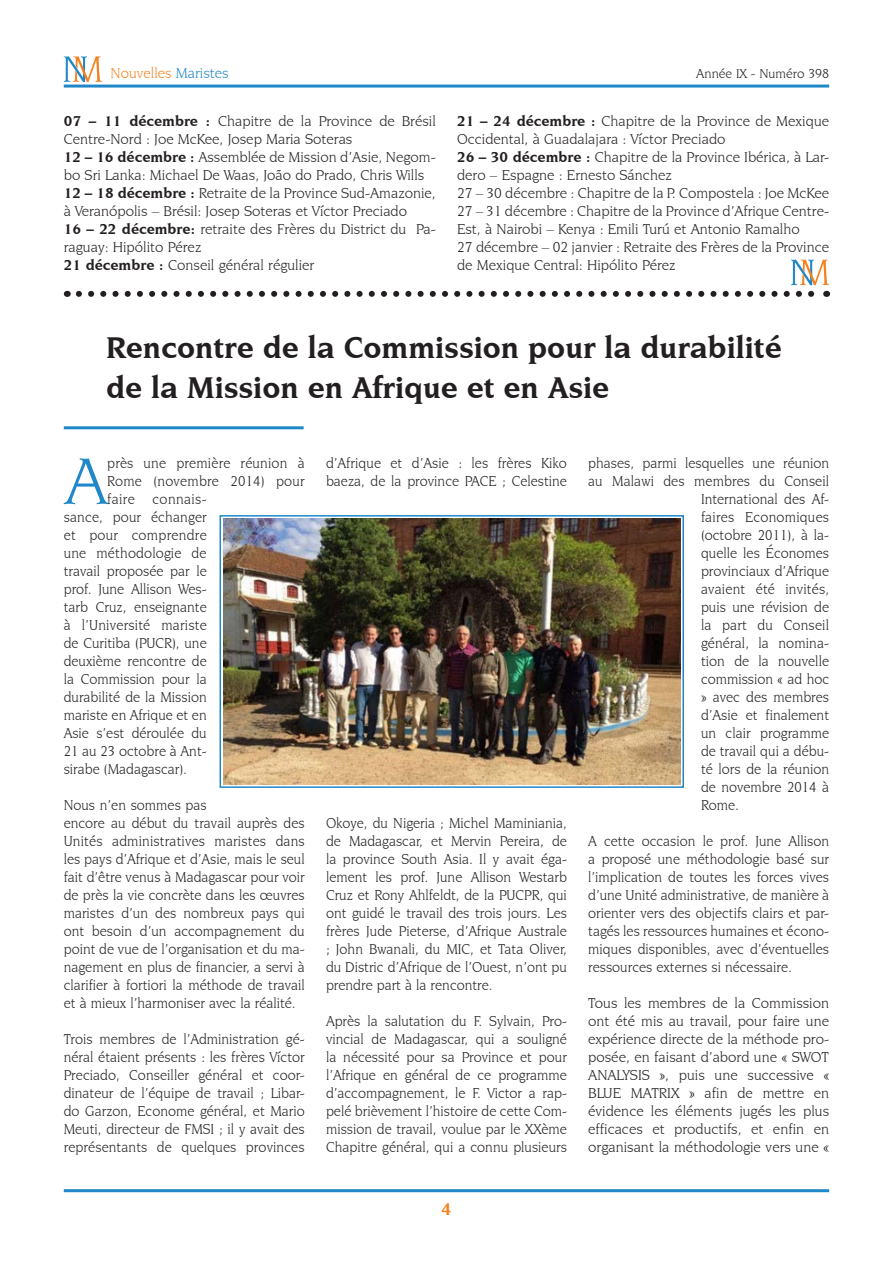
<style>
.page{position:relative;width:893px;height:1263px;background:#fff}
.page>*{position:absolute;margin:0;border:0;box-sizing:border-box;transform-origin:0 0}
.paragrafo4ComMaiuscu{font:70.2px "Novarese IT Cby BT";color:#2088c9}
.Sottotitolo{font:700 31.5px "Novarese IT Cby BT";color:#231f20}
.Normale{font:700 18px "Novarese IT Cby BT";color:#f58220}
.paragrafo4{font:15px/18px "Novarese IT Cby BT";color:#231f20;text-align:justify;scale:.96 1}
.paragrafoSemDopo{font:15px/18px "Novarese IT Cby BT";color:#231f20}
.paragrafo4ComMaiuscu-2{font:15px "Novarese IT Cby BT";color:#231f20;scale:.96 1}
.Normale-2{font:15px "Novarese IT Cby BT";color:#f58220}
.paragrafo4ComMaiuscu-3{font:15px "Novarese IT Cby BT";letter-spacing:.02em;color:#231f20;scale:.96 1}
.paragrafo4ComMaiuscu-4{font:15px "Novarese IT Cby BT";letter-spacing:.025em;color:#231f20;scale:.96 1}
.Normale-3{font:13.5px "Novarese IT Cby BT";color:#231f20}
.s1{color:#2088c9}
.s2{font-weight:700}
</style>
<div class="page">
<hr style="left:64px;top:85px;width:765px;height:3px;background:#2088c9">
<svg style="left:64px;top:56px;width:38px;height:26px"></svg>
<svg style="left:79px;top:291px;width:736px;height:6px"></svg>
<hr style="left:64px;top:1189px;width:765px;height:3px;background:#2088c9">
<svg style="left:791px;top:260px;width:38px;height:25px"></svg>
<hr style="left:64px;top:426px;width:240px;height:3px;background:#2088c9">
<img style="left:224px;top:518px;width:456px;height:266px">
<div style="left:220px;top:515px;width:464px;height:273px;border:2px solid #2088c9"></div>
<p class="Normale-2" style="left:111px;top:64px;width:120px">Nouvelles <span class="s1">Maristes</span></p>
<p class="Normale-3" style="left:696px;top:65px;width:134px">Année IX - Numéro 398</p>
<p class="paragrafoSemDopo" style="left:64px;top:112px;width:374px"><span class="s2">07 – 11 décembre :</span> Chapitre de la Province de Brésil<br>Centre-Nord : Joe McKee, Josep Maria Soteras</p>
<p class="paragrafoSemDopo" style="left:64px;top:148px;width:374px"><span class="s2">12 – 16 décembre :</span> Assemblée de Mission d’Asie, Negom&shy;bo Sri Lanka: Michael De Waas, João do Prado, Chris Wills</p>
<p class="paragrafoSemDopo" style="left:64px;top:184px;width:374px"><span class="s2">12 – 18 décembre :</span> Retraite de la Province Sud-Amazonie, à Veranópolis – Brésil: Josep Soteras et Víctor Preciado</p>
<p class="paragrafoSemDopo" style="left:64px;top:220px;width:374px"><span class="s2">16 – 22 décembre:</span> retraite des Frères du District du Pa&shy;raguay: Hipólito Pérez</p>
<p class="paragrafoSemDopo" style="left:64px;top:256px;width:252px"><span class="s2">21 décembre :</span> Conseil général régulier</p>
<p class="paragrafoSemDopo" style="left:457px;top:112px;width:374px"><span class="s2">21 – 24 décembre :</span> Chapitre de la Province de Mexique<br>Occidental, à Guadalajara : Víctor Preciado</p>
<p class="paragrafoSemDopo" style="left:457px;top:148px;width:374px"><span class="s2">26 – 30 décembre :</span> Chapitre de la Province Ibérica, à Lar&shy;dero – Espagne : Ernesto Sánchez</p>
<p class="paragrafoSemDopo" style="left:457px;top:184px;width:374px">27 – 30 décembre : Chapitre de la P. Compostela : Joe McKee</p>
<p class="paragrafoSemDopo" style="left:457px;top:202px;width:374px">27 – 31 décembre : Chapitre de la Province d’Afrique Centre-<br>Est, à Nairobi – Kenya : Emili Turú et Antonio Ramalho</p>
<p class="paragrafoSemDopo" style="left:457px;top:238px;width:374px">27 décembre – 02 janvier : Retraite des Frères de la Province de Mexique Central: Hipólito Pérez</p>
<p class="Sottotitolo" style="left:106px;top:328px;width:677px">Rencontre de la Commission pour la durabilité</p>
<p class="Sottotitolo" style="left:106px;top:368px;width:504px">de la Mission en Afrique et en Asie</p>
<p class="paragrafo4ComMaiuscu" style="left:65px;top:439px;width:44px">A</p>
<p class="paragrafo4ComMaiuscu-2" style="left:107px;top:454px;width:207px">près une première réunion à</p>
<p class="paragrafo4ComMaiuscu-2" style="left:107px;top:472px;width:207px">Rome (novembre 2014) pour</p>
<p class="paragrafo4ComMaiuscu-4" style="left:107px;top:490px;width:105px">faire connais-</p>
<p class="paragrafo4ComMaiuscu-2" style="left:64px;top:508px;width:151px">sance, pour échanger</p>
<p class="paragrafo4ComMaiuscu-3" style="left:64px;top:526px;width:151px">et pour comprendre</p>
<p class="paragrafo4ComMaiuscu-2" style="left:64px;top:544px;width:150px">une méthodologie de</p>
<p class="paragrafo4ComMaiuscu-2" style="left:64px;top:562px;width:150px">travail proposée par le</p>
<p class="paragrafo4ComMaiuscu-2" style="left:64px;top:580px;width:150px">prof. June Allison Wes-</p>
<p class="paragrafo4ComMaiuscu-2" style="left:64px;top:598px;width:150px">tarb Cruz, enseignante</p>
<p class="paragrafo4ComMaiuscu-2" style="left:64px;top:616px;width:150px">à l’Université mariste</p>
<p class="paragrafo4ComMaiuscu-2" style="left:64px;top:634px;width:150px">de Curitiba (PUCR), une</p>
<p class="paragrafo4ComMaiuscu-2" style="left:64px;top:652px;width:150px">deuxième rencontre de</p>
<p class="paragrafo4ComMaiuscu-2" style="left:64px;top:670px;width:150px">la Commission pour la</p>
<p class="paragrafo4ComMaiuscu-2" style="left:64px;top:688px;width:150px">durabilité de la Mission</p>
<p class="paragrafo4ComMaiuscu-2" style="left:64px;top:706px;width:150px">mariste en Afrique et en</p>
<p class="paragrafo4ComMaiuscu-2" style="left:64px;top:724px;width:150px">Asie s’est déroulée du</p>
<p class="paragrafo4ComMaiuscu-2" style="left:64px;top:742px;width:150px">21 au 23 octobre à Ant-</p>
<p class="paragrafo4ComMaiuscu-2" style="left:64px;top:760px;width:130px">sirabe (Madagascar).</p>
<p class="paragrafo4" style="left:64px;top:796px;width:253px;text-align:left">Nous n’en sommes pas<br>encore au début du travail auprès des Unités administratives maristes dans les pays d’Afrique et d’Asie, mais le seul fait d’être venus à Madagascar pour voir de près la vie concrète dans les œuvres maristes d’un des nombreux pays qui ont besoin d’un accompagnement du point de vue de l’organisation et du ma&shy;nagement en plus de financier, a servi à clarifier à fortiori la méthode de travail et à mieux l’harmoniser avec la réalité.</p>
<p class="paragrafo4" style="left:64px;top:1030px;width:253px">Trois membres de l’Administration gé&shy;néral étaient présents : les frères Víctor Preciado, Conseiller général et coor&shy;dinateur de l’équipe de travail ; Libar&shy;do Garzon, Econome général, et Mario Meuti, directeur de FMSI ; il y avait des représentants de quelques provinces</p>
<p class="paragrafo4" style="left:326px;top:454px;width:252px">d’Afrique et d’Asie : les frères Kiko baeza, de la province PACE ; Celestine</p>
<p class="paragrafo4" style="left:326px;top:814px;width:253px">Okoye, du Nigeria ; Michel Maminiania, de Madagascar, et Mervin Pereira, de la province South Asia. Il y avait éga&shy;lement les prof. June Allison Westarb Cruz et Rony Ahlfeldt, de la PUCPR, qui ont guidé le travail des trois jours. Les frères Jude Pieterse, d’Afrique Australe ; John Bwanali, du MIC, et Tata Oliver, du Distric d’Afrique de l’Ouest, n’ont pu prendre part à la rencontre.</p>
<p class="paragrafo4" style="left:326px;top:1012px;width:253px">Après la salutation du F. Sylvain, Pro&shy;vincial de Madagascar, qui a souligné la nécessité pour sa Province et pour l’Afrique en général de ce programme d’accompagnement, le F. Victor a rap&shy;pelé brièvement l’histoire de cette Com&shy;mission de travail, voulue par le XXème Chapitre général, qui a connu plusieurs</p>
<p class="Normale" style="left:441px;top:1198px;width:12px">4</p>
<p class="paragrafo4" style="left:588px;top:454px;width:252px">phases, parmi lesquelles une réunion</p>
<p class="paragrafo4" style="left:588px;top:472px;width:252px">au Malawi des membres du Conseil</p>
<p class="paragrafo4" style="left:701px;top:490px;width:135px">International des Af-</p>
<p class="paragrafo4" style="left:701px;top:508px;width:135px">faires Economiques</p>
<p class="paragrafo4" style="left:701px;top:526px;width:135px">(octobre 2011), à la-</p>
<p class="paragrafo4" style="left:701px;top:544px;width:135px">quelle les Économes</p>
<p class="paragrafo4" style="left:701px;top:562px;width:135px">provinciaux d’Afrique</p>
<p class="paragrafo4" style="left:701px;top:580px;width:135px">avaient été invités,</p>
<p class="paragrafo4" style="left:701px;top:598px;width:135px">puis une révision de</p>
<p class="paragrafo4" style="left:701px;top:616px;width:135px">la part du Conseil</p>
<p class="paragrafo4" style="left:701px;top:634px;width:135px">général, la nomina-</p>
<p class="paragrafo4" style="left:701px;top:652px;width:135px">tion de la nouvelle</p>
<p class="paragrafo4" style="left:701px;top:670px;width:135px">commission « ad hoc</p>
<p class="paragrafo4" style="left:701px;top:688px;width:135px">» avec des membres</p>
<p class="paragrafo4" style="left:701px;top:706px;width:135px">d’Asie et finalement</p>
<p class="paragrafo4" style="left:701px;top:724px;width:135px">un clair programme</p>
<p class="paragrafo4" style="left:701px;top:742px;width:135px">de travail qui a débu-</p>
<p class="paragrafo4" style="left:701px;top:760px;width:135px">té lors de la réunion</p>
<p class="paragrafo4" style="left:701px;top:778px;width:135px">de novembre 2014 à</p>
<p class="paragrafo4" style="left:701px;top:796px;width:41px">Rome.</p>
<p class="paragrafo4" style="left:588px;top:832px;width:252px">A cette occasion le prof. June Allison a proposé une méthodologie basé sur l’implication de toutes les forces vives d’une Unité administrative, de manière à orienter vers des objectifs clairs et par&shy;tagés les ressources humaines et écono&shy;miques disponibles, avec d’éventuelles ressources externes si nécessaire.</p>
<p class="paragrafoSemDopo" style="left:588px;top:994px;width:243px;text-align:justify">Tous les membres de la Commission ont été mis au travail, pour faire une expérience directe de la méthode pro&shy;posée, en faisant d’abord une « SWOT ANALYSIS », puis une successive « BLUE MATRIX » afin de mettre en évidence les éléments jugés les plus efficaces et productifs, et enfin en organisant la méthodologie vers une «</p>
</div>
